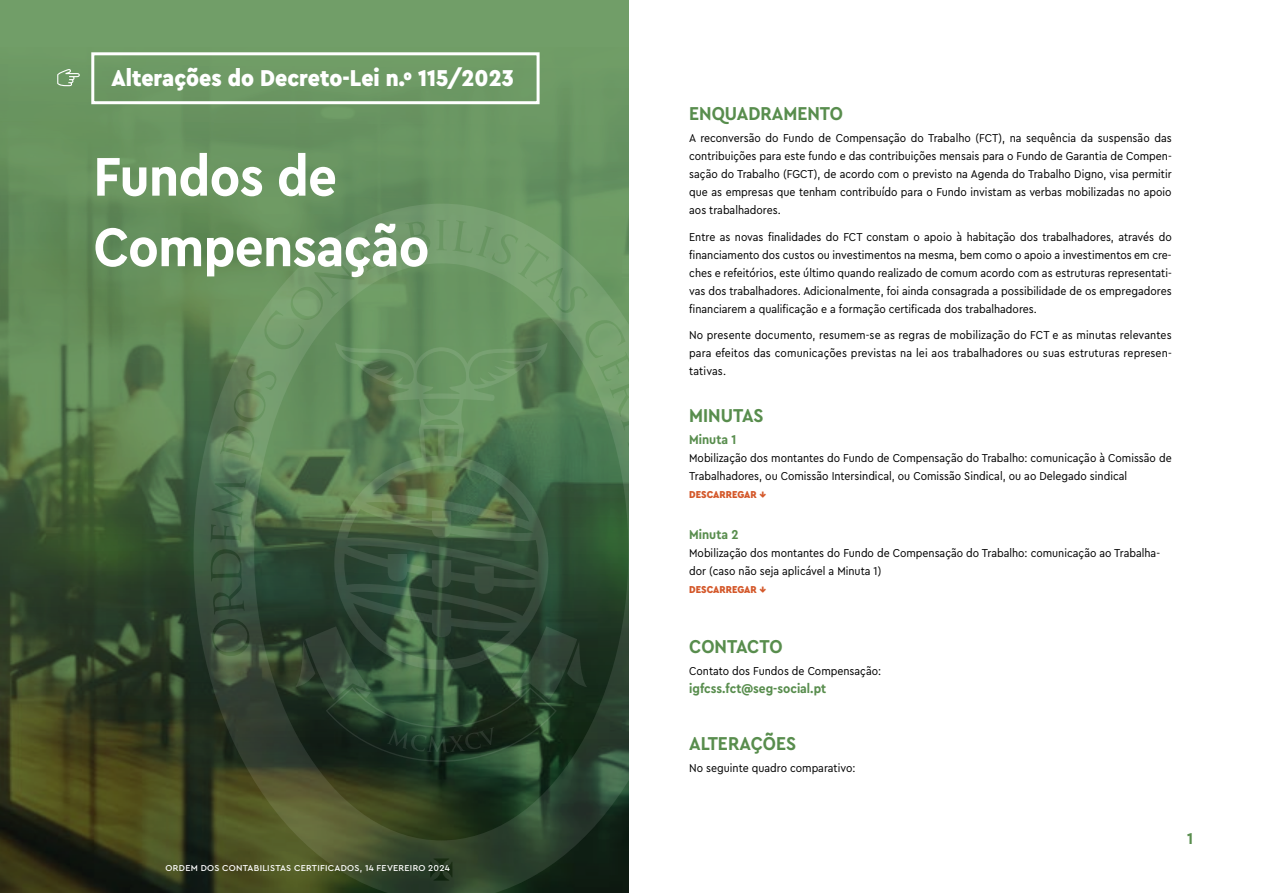
<style>
.page{position:relative;width:1263px;height:893px;background:#fff}
.page>*{position:absolute;margin:0;border:0;box-sizing:border-box;transform-origin:0 0}
.t1{font:700 57px/70.5px "Cera Compact Pro";letter-spacing:-.01em;color:#fff}
.t2{font:900 24px "Cera Compact Pro";color:#fff}
.t3{font:700 19.5px "Cera Compact Pro";color:#588d4d}
.t4{font:700 16.5px "Cera Compact Pro";color:#588d4d}
.t5{font:700 13.5px "Cera Compact Pro";color:#588d4d}
.t6{font:12px/18px "Cera Compact Pro";color:#000;text-align:justify}
.t7{font:900 10.5px "Cera Compact Pro";color:#d4582a}
.t8{font:500 9px "Cera Pro";letter-spacing:.03em;color:#fff}
</style>
<div class="page">
<svg style="left:0;top:0;width:628px;height:893px;background:#58794b"></svg>
<div style="left:91px;top:52px;width:449px;height:52px;border:3px solid #fff"></div>
<svg style="left:57px;top:69px;width:23px;height:17px"></svg>
<svg style="left:193px;top:204px;width:436px;height:689px;background:#4b6946"></svg>
<svg style="left:295px;top:626px;width:292px;height:136px;background:#2a432e"></svg>
<h2 class="t2" style="left:112px;top:62px;width:404px">Alterações do Decreto-Lei n.º 115/2023</h2>
<h1 class="t1" style="left:94px;top:139px;width:337px">Fundos de<br>Compensação</h1>
<p class="t8" style="left:166px;top:862px;width:286px">ORDEM DOS CONTABILISTAS CERTIFICADOS, 14 FEVEREIRO 2024</p>
<h3 class="t3" style="left:689px;top:100px;width:155px">ENQUADRAMENTO</h3>
<p class="t6" style="left:689px;top:129px;width:484px">A reconversão do Fundo de Compensação do Trabalho (FCT), na sequência da suspensão das contribuições para este fundo e das contribuições mensais para o Fundo de Garantia de Compen&shy;sação do Trabalho (FGCT), de acordo com o previsto na Agenda do Trabalho Digno, visa permitir que as empresas que tenham contribuído para o Fundo invistam as verbas mobilizadas no apoio aos trabalhadores.</p>
<p class="t6" style="left:689px;top:227px;width:484px">Entre as novas finalidades do FCT constam o apoio à habitação dos trabalhadores, através do financiamento dos custos ou investimentos na mesma, bem como o apoio a investimentos em cre&shy;ches e refeitórios, este último quando realizado de comum acordo com as estruturas representati&shy;vas dos trabalhadores. Adicionalmente, foi ainda consagrada a possibilidade de os empregadores financiarem a qualificação e a formação certificada dos trabalhadores.</p>
<p class="t6" style="left:689px;top:326px;width:484px">No presente documento, resumem-se as regras de mobilização do FCT e as minutas relevantes para efeitos das comunicações previstas na lei aos trabalhadores ou suas estruturas represen&shy;tativas.</p>
<h3 class="t3" style="left:689px;top:402px;width:76px">MINUTAS</h3>
<p class="t5" style="left:689px;top:431px;width:49px">Minuta 1</p>
<p class="t6" style="left:689px;top:449px;width:484px">Mobilização dos montantes do Fundo de Compensação do Trabalho: comunicação à Comissão de<br>Trabalhadores, ou Comissão Intersindical, ou Comissão Sindical, ou ao Delegado sindical</p>
<p class="t7" style="left:689px;top:488px;width:79px">DESCARREGAR ↓</p>
<p class="t5" style="left:689px;top:525px;width:51px">Minuta 2</p>
<p class="t6" style="left:689px;top:543px;width:472px">Mobilização dos montantes do Fundo de Compensação do Trabalho: comunicação ao Trabalha&shy;dor (caso não seja aplicável a Minuta 1)</p>
<p class="t7" style="left:689px;top:582px;width:79px">DESCARREGAR ↓</p>
<h3 class="t3" style="left:689px;top:633px;width:95px">CONTACTO</h3>
<p class="t6" style="left:689px;top:662px;width:193px">Contato dos Fundos de Compensação:</p>
<p class="t5" style="left:689px;top:680px;width:139px">igfcss.fct@seg-social.pt</p>
<h3 class="t3" style="left:689px;top:730px;width:108px">ALTERAÇÕES</h3>
<p class="t6" style="left:689px;top:758px;width:168px">No seguinte quadro comparativo:</p>
<h3 class="t4" style="left:1187px;top:827px;width:7px">1</h3>
</div>
